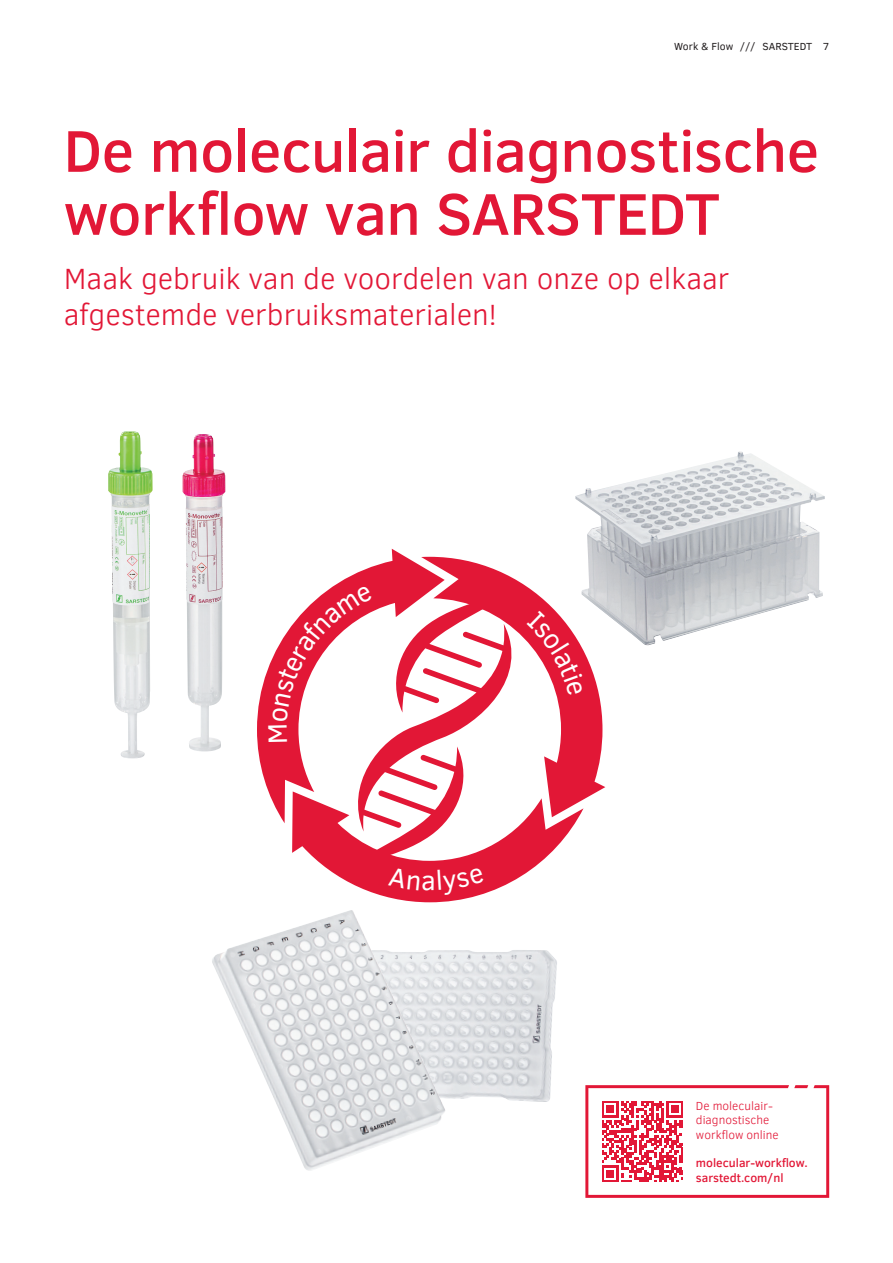
<style>
.page{position:relative;width:893px;height:1263px;background:#fff}
.page>*{position:absolute;margin:0;border:0;box-sizing:border-box;transform-origin:0 0}
.t1{font:500 60px/63px "Clear Sans";letter-spacing:-.01em;color:#e21736}
.t2{font:300 30px/36px "Clear Sans";color:#e21736}
.t3{font:300 12px/14.4px "Clear Sans";color:#e21736}
.t4{font:500 12px/14.4px "Clear Sans";color:#e21736}
.t5{font:10.5px "Clear Sans";color:#231f20}
</style>
<div class="page">
<svg style="left:585px;top:1085px;width:244px;height:113px"></svg>
<svg style="left:257px;top:549px;width:180px;height:241px"></svg>
<svg style="left:421px;top:557px;width:184px;height:252px"></svg>
<img style="left:446px;top:950px;width:111px;height:152px">
<img style="left:212px;top:910px;width:234px;height:261px">
<img style="left:183px;top:434px;width:42px;height:317px">
<img style="left:108px;top:431px;width:45px;height:327px">
<img style="left:575px;top:451px;width:250px;height:195px">
<svg style="left:268px;top:585px;width:315px;height:317px"></svg>
<p class="t5" style="left:674px;top:39px;width:156px">Work &amp; Flow /// SARSTEDT 7</p>
<h1 class="t1" style="left:64px;top:118px;width:757px">De moleculair diagnostische workflow van SARSTEDT</h1>
<p class="t2" style="left:64px;top:260px;width:667px">Maak gebruik van de voordelen van onze op elkaar afgestemde verbruiksmaterialen!</p>
<p class="t3" style="left:696px;top:1098px;width:84px">De moleculair&shy;diagnostische workflow online</p>
<p class="t4" style="left:696px;top:1156px;width:113px">molecular-workflow. sarstedt.com/nl</p>
</div>
